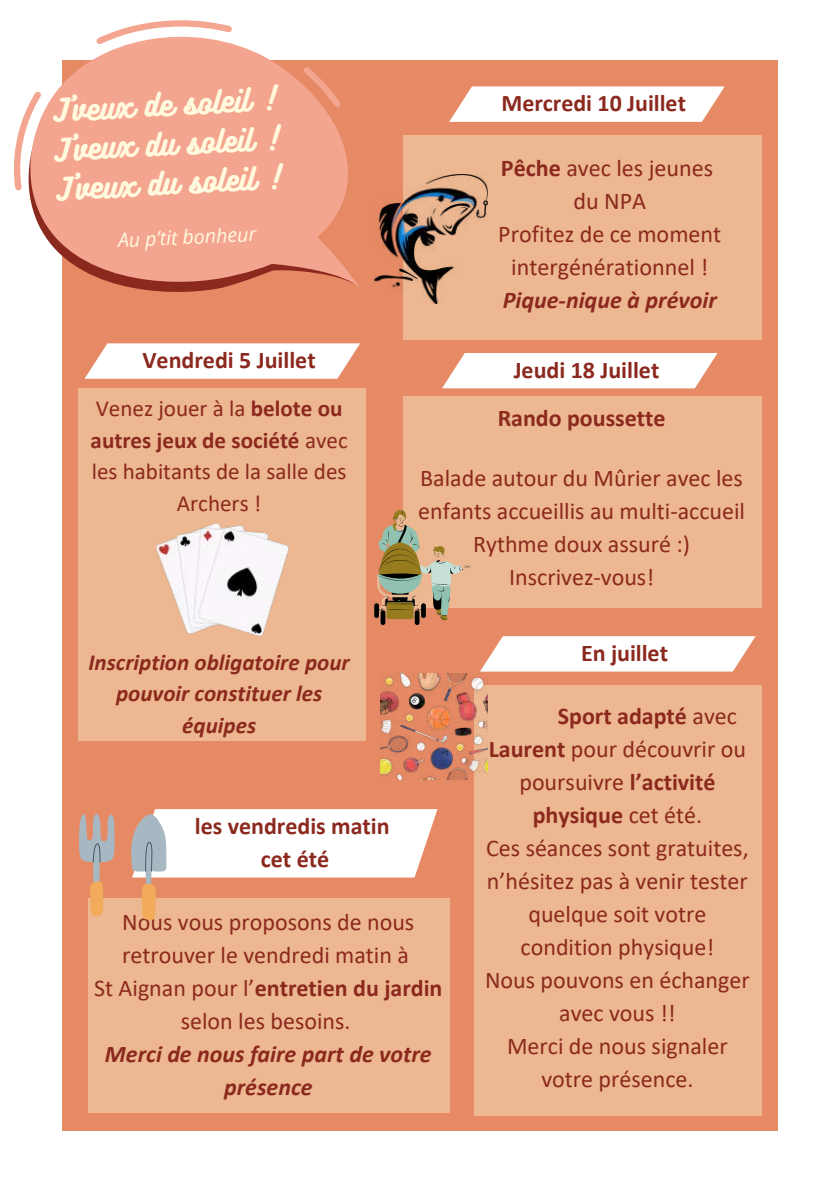
<style>
.page{position:relative;width:839px;height:1191px;background:#fff}
.page>*{position:absolute;margin:0;border:0;box-sizing:border-box;transform-origin:0 0}
.t1{font:28.4px/39.4px "Bukhari Script";color:#fffade;text-align:justify}
.t2{font:24px/33px "Calibri";color:#8c291e;text-align:center}
.t3{font:700 24px/33px "Calibri";color:#8c291e;text-align:center}
.t4{font:italic 700 24px/33px "Calibri";color:#8c291e;text-align:center}
.t5{font:23px/31.8px "Calibri";color:#8c291e;text-align:center}
.t6{font:italic 700 23px/31.8px "Calibri";color:#8c291e;text-align:center}
.t7{font:italic 19.6px "Open Sans";color:#fffade}
.s1{font-weight:700}
.s2{font-weight:400}
</style>
<div class="page">
<div style="left:62px;top:60px;width:715px;height:1070px;background:#e58a65"></div>
<svg style="left:14px;top:119px;width:9px;height:71px"></svg>
<svg style="left:23px;top:20px;width:337px;height:268px;fill:#f4a590"></svg>
<svg style="left:85px;top:343px;width:275px;height:36px;background:#fcf3f0"></svg>
<svg style="left:442px;top:353px;width:275px;height:35px;background:#fcf5f2"></svg>
<div style="left:79px;top:388px;width:287px;height:353px;background:#ecb791"></div>
<div style="left:402px;top:135px;width:359px;height:204px;background:#ecb791"></div>
<img style="left:375px;top:174px;width:112px;height:129px">
<div style="left:402px;top:397px;width:359px;height:211px;background:#ecb791"></div>
<svg style="left:374px;top:508px;width:96px;height:117px"></svg>
<svg style="left:449px;top:86px;width:275px;height:36px;background:#fcf3f0"></svg>
<div style="left:88px;top:899px;width:361px;height:214px;background:#ecb791"></div>
<svg style="left:480px;top:636px;width:275px;height:36px;background:#fcf3f0"></svg>
<div style="left:473px;top:685px;width:288px;height:430px;background:#ecb791"></div>
<svg style="left:79px;top:814px;width:37px;height:102px"></svg>
<svg style="left:131px;top:809px;width:306px;height:111px"></svg>
<img style="left:156px;top:523px;width:132px;height:113px">
<img style="left:380px;top:673px;width:107px;height:107px">
<p class="t1" style="left:51px;top:89px;width:226px;rotate:-3deg">J’veux de soleil !<br>J’veux du soleil !<br>J’veux du soleil !</p>
<p class="t7" style="left:117px;top:227px;width:140px;rotate:-3deg">Au p’tit bonheur</p>
<p class="t3" style="left:142px;top:346px;width:175px">Vendredi 5 Juillet</p>
<p class="t5" style="left:91px;top:394px;width:258px">Venez jouer à la <span class="s1">belote ou autres jeux de société</span> avec les habitants de la salle des<br>Archers !</p>
<p class="t3" style="left:501px;top:89px;width:186px">Mercredi 10 Juillet</p>
<p class="t2" style="left:498px;top:153px;width:224px"><span class="s1">Pêche</span> avec les jeunes du NPA<br>Profitez de ce moment intergénérationnel !</p>
<p class="t4" style="left:502px;top:285px;width:216px">Pique-nique à prévoir</p>
<p class="t3" style="left:513px;top:355px;width:147px">Jeudi 18 Juillet</p>
<p class="t3" style="left:497px;top:403px;width:169px">Rando poussette</p>
<p class="t2" style="left:418px;top:463px;width:328px">Balade autour du Mûrier avec les enfants accueillis au multi-accueil<br>Rythme doux assuré :)<br>Inscrivez-vous!</p>
<p class="t6" style="left:88px;top:648px;width:262px">Inscription obligatoire pour pouvoir constituer les équipes</p>
<p class="t3" style="left:195px;top:812px;width:196px">les vendredis matin cet été</p>
<p class="t2" style="left:94px;top:908px;width:350px">Nous vous proposons de nous retrouver le vendredi matin à<br>St Aignan pour l’<span class="s1">entretien du jardin </span>selon les besoins.</p>
<p class="t4" style="left:105px;top:1040px;width:328px">Merci de nous faire part de votre présence</p>
<p class="t3" style="left:581px;top:639px;width:88px">En juillet</p>
<p class="t3" style="left:557px;top:702px;width:181px">Sport adapté <span class="s2">avec</span></p>
<p class="t2" style="left:488px;top:735px;width:259px"><span class="s1">Laurent</span> pour découvrir ou</p>
<p class="t2" style="left:519px;top:768px;width:198px">poursuivre <span class="s1">l’activité</span></p>
<p class="t3" style="left:532px;top:801px;width:171px">physique <span class="s2">cet été.</span></p>
<p class="t2" style="left:486px;top:834px;width:264px">Ces séances sont gratuites,</p>
<p class="t2" style="left:487px;top:867px;width:262px">n’hésitez pas à venir tester</p>
<p class="t2" style="left:528px;top:900px;width:179px">quelque soit votre</p>
<p class="t2" style="left:520px;top:933px;width:195px">condition physique!</p>
<p class="t2" style="left:485px;top:966px;width:266px">Nous pouvons en échanger</p>
<p class="t2" style="left:559px;top:999px;width:118px">avec vous !!</p>
<p class="t2" style="left:507px;top:1032px;width:222px">Merci de nous signaler</p>
<p class="t2" style="left:541px;top:1065px;width:154px">votre présence.</p>
</div>
